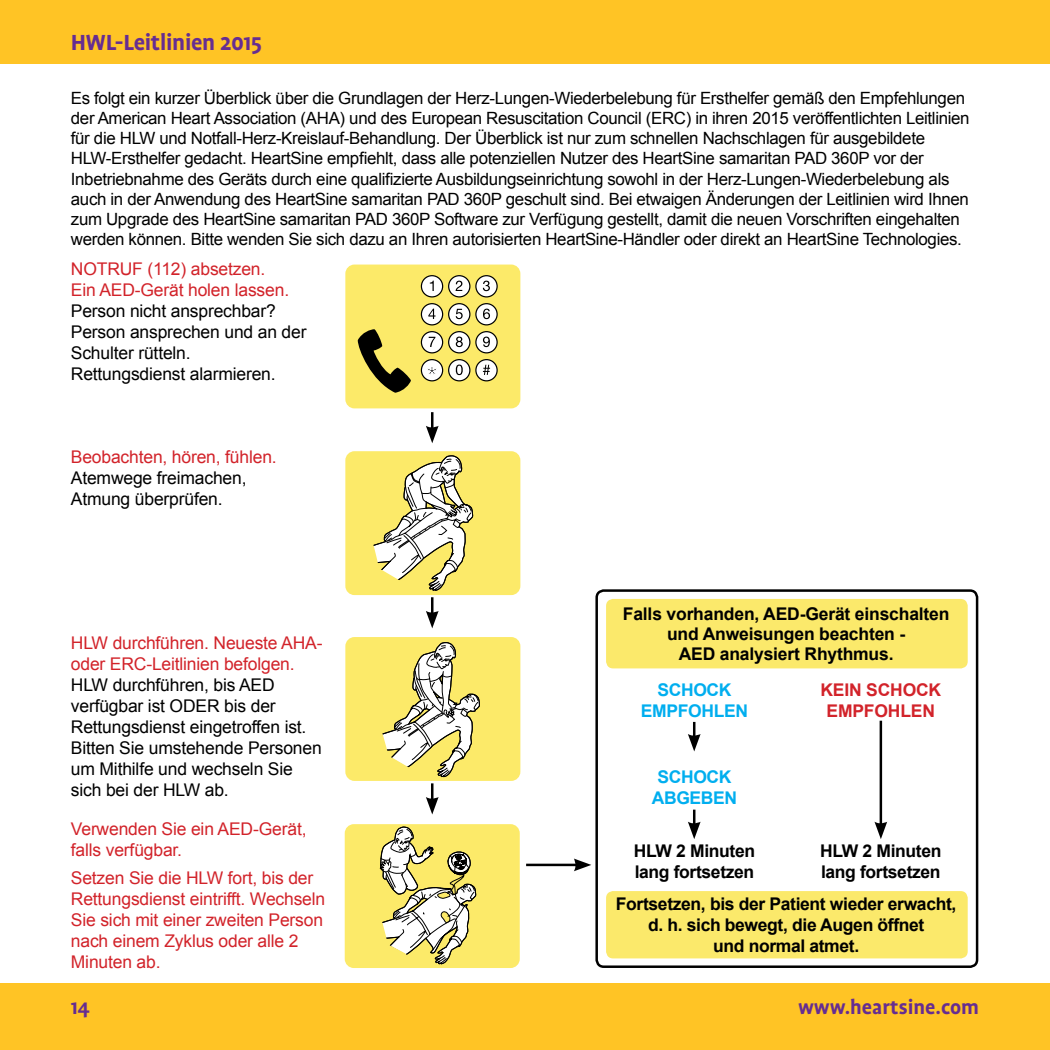
<style>
.page{position:relative;width:1050px;height:1050px;background:#fff}
.page>*{position:absolute;margin:0;border:0;box-sizing:border-box;transform-origin:0 0}
.t1{font:700 25px "Profile OT";letter-spacing:-.01em;color:#662d91}
.t2{font:700 22.5px "Profile OT";color:#662d91}
.t3{font:17.5px/21px "Arial";letter-spacing:-.01em;color:#d2232a}
.t4{font:17.5px/21px "Arial";letter-spacing:-.01em;color:#000}
.t5{font:700 17.5px/21px "Arial";letter-spacing:-.02em;color:#000;text-align:center}
.t6{font:700 17.5px/21px "Arial";letter-spacing:-.02em;color:#00aeef;text-align:center}
.t7{font:700 17.5px/21px "Arial";letter-spacing:-.01em;color:#d2232a;text-align:center}
.t8{font:17px/20px "Arial";letter-spacing:-.02em;color:#000}
</style>
<div class="page">
<div style="left:0;top:982px;width:1049px;height:67px;background:#ffc425"></div>
<div style="left:0;top:0;width:1049px;height:64px;background:#ffc425"></div>
<svg style="left:426px;top:412px;width:12px;height:31px"></svg>
<svg style="left:426px;top:783px;width:12px;height:31px"></svg>
<svg style="left:426px;top:597px;width:12px;height:31px"></svg>
<hr style="left:526px;top:863px;width:51px;height:3px;background:#000">
<svg style="left:573px;top:858px;width:18px;height:13px"></svg>
<div style="left:345px;top:637px;width:175px;height:143px;background:#fcea69;border-radius:9px"></div>
<svg style="left:382px;top:642px;width:98px;height:135px"></svg>
<div style="left:345px;top:451px;width:175px;height:144px;background:#fcea69;border-radius:9px"></div>
<svg style="left:373px;top:455px;width:100px;height:136px"></svg>
<div style="left:345px;top:264px;width:175px;height:144px;background:#fcea69;border-radius:9px"></div>
<svg style="left:358px;top:329px;width:53px;height:64px"></svg>
<div style="left:421px;top:276px;width:21px;height:21px;background:#fff;border-radius:50%"></div>
<div style="left:421px;top:275px;width:22px;height:22px;border:1px solid #000;border-radius:50%"></div>
<svg style="left:430px;top:280px;width:4px;height:11px"></svg>
<svg style="left:448px;top:276px;width:22px;height:21px"></svg>
<div style="left:448px;top:275px;width:22px;height:22px;border:1px solid #000;border-radius:50%"></div>
<svg style="left:455px;top:280px;width:7px;height:11px"></svg>
<div style="left:476px;top:276px;width:21px;height:21px;background:#fff;border-radius:50%"></div>
<div style="left:475px;top:275px;width:22px;height:22px;border:1px solid #000;border-radius:50%"></div>
<svg style="left:483px;top:280px;width:7px;height:11px"></svg>
<div style="left:421px;top:303px;width:21px;height:22px;background:#fff;border-radius:50%"></div>
<div style="left:421px;top:303px;width:22px;height:22px;border:1px solid #000;border-radius:50%"></div>
<svg style="left:428px;top:308px;width:7px;height:11px"></svg>
<svg style="left:448px;top:303px;width:22px;height:22px"></svg>
<div style="left:448px;top:303px;width:22px;height:22px;border:1px solid #000;border-radius:50%"></div>
<svg style="left:455px;top:309px;width:7px;height:10px"></svg>
<div style="left:476px;top:303px;width:21px;height:22px;background:#fff;border-radius:50%"></div>
<div style="left:475px;top:303px;width:22px;height:22px;border:1px solid #000;border-radius:50%"></div>
<svg style="left:483px;top:308px;width:7px;height:11px"></svg>
<svg style="left:421px;top:331px;width:21px;height:22px"></svg>
<div style="left:421px;top:331px;width:22px;height:22px;border:1px solid #000;border-radius:50%"></div>
<svg style="left:428px;top:337px;width:7px;height:10px"></svg>
<svg style="left:448px;top:331px;width:22px;height:22px"></svg>
<div style="left:448px;top:331px;width:22px;height:22px;border:1px solid #000;border-radius:50%"></div>
<svg style="left:456px;top:336px;width:6px;height:11px"></svg>
<div style="left:476px;top:331px;width:21px;height:22px;background:#fff;border-radius:50%"></div>
<div style="left:475px;top:331px;width:22px;height:22px;border:1px solid #000;border-radius:50%"></div>
<svg style="left:483px;top:336px;width:7px;height:11px"></svg>
<div style="left:421px;top:359px;width:21px;height:22px;background:#fff;border-radius:50%"></div>
<div style="left:421px;top:359px;width:22px;height:22px;border:1px solid #000;border-radius:50%"></div>
<svg style="left:428px;top:367px;width:8px;height:8px"></svg>
<svg style="left:448px;top:359px;width:22px;height:22px"></svg>
<div style="left:448px;top:359px;width:22px;height:22px;border:1px solid #000;border-radius:50%"></div>
<svg style="left:456px;top:364px;width:6px;height:11px"></svg>
<svg style="left:476px;top:359px;width:21px;height:22px"></svg>
<div style="left:475px;top:359px;width:22px;height:22px;border:1px solid #000;border-radius:50%"></div>
<svg style="left:483px;top:365px;width:7px;height:10px"></svg>
<div style="left:345px;top:824px;width:174px;height:143px;background:#fcea69;border-radius:9px"></div>
<svg style="left:379px;top:826px;width:97px;height:138px"></svg>
<div style="left:606px;top:891px;width:361px;height:67px;background:#fbe96b;border-radius:7px"></div>
<div style="left:606px;top:599px;width:361px;height:69px;background:#fbe96b;border-radius:7px"></div>
<hr style="left:879px;top:720px;width:3px;height:105px;background:#000">
<svg style="left:874px;top:821px;width:13px;height:18px"></svg>
<svg style="left:688px;top:722px;width:12px;height:29px"></svg>
<svg style="left:688px;top:809px;width:12px;height:30px"></svg>
<div style="left:595px;top:589px;width:383px;height:378px;border:2px solid #000;border-radius:7px"></div>
<h1 class="t1" style="left:71px;top:28px;width:193px">HWL-Leitlinien 2015</h1>
<p class="t8" style="left:71px;top:89px;width:900px">Es folgt ein kurzer Überblick über die Grundlagen der Herz-Lungen-Wiederbelebung für Ersthelfer gemäß den Empfehlungen der American Heart Association (AHA) und des European Resuscitation Council (ERC) in ihren 2015 veröffentlichten Leitlinien für die HLW und Notfall-Herz-Kreislauf-Behandlung. Der Überblick ist nur zum schnellen Nachschlagen für ausgebildete HLW-Ersthelfer gedacht. HeartSine empfiehlt, dass alle potenziellen Nutzer des HeartSine samaritan PAD 360P vor der Inbetriebnahme des Geräts durch eine qualifizierte Ausbildungseinrichtung sowohl in der Herz-Lungen-Wiederbelebung als auch in der Anwendung des HeartSine samaritan PAD 360P geschult sind. Bei etwaigen Änderungen der Leitlinien wird Ihnen zum Upgrade des HeartSine samaritan PAD 360P Software zur Verfügung gestellt, damit die neuen Vorschriften eingehalten werden können. Bitte wenden Sie sich dazu an Ihren autorisierten HeartSine-Händler oder direkt an HeartSine Technologies.</p>
<p class="t3" style="left:71px;top:259px;width:220px">NOTRUF (112) absetzen.<br>Ein AED-Gerät holen lassen.</p>
<p class="t4" style="left:71px;top:301px;width:237px">Person nicht ansprechbar?<br>Person ansprechen und an der<br>Schulter rütteln.<br>Rettungsdienst alarmieren.</p>
<p class="t3" style="left:71px;top:446px;width:207px">Beobachten, hören, fühlen.</p>
<p class="t4" style="left:71px;top:467px;width:177px">Atemwege freimachen,<br>Atmung überprüfen.</p>
<p class="t3" style="left:71px;top:632px;width:253px">HLW durchführen. Neueste AHA&shy;oder ERC-Leitlinien befolgen.</p>
<p class="t4" style="left:71px;top:674px;width:252px">HLW durchführen, bis AED verfügbar ist ODER bis der<br>Rettungsdienst eingetroffen ist.<br>Bitten Sie umstehende Personen um Mithilfe und wechseln Sie sich bei der HLW ab.</p>
<p class="t3" style="left:71px;top:818px;width:237px">Verwenden Sie ein AED-Gerät, falls verfügbar.</p>
<p class="t3" style="left:71px;top:867px;width:256px">Setzen Sie die HLW fort, bis der<br>Rettungsdienst eintrifft. Wechseln<br>Sie sich mit einer zweiten Person nach einem Zyklus oder alle 2<br>Minuten ab.</p>
<p class="t5" style="left:623px;top:604px;width:328px;line-height:20px">Falls vorhanden, AED-Gerät einschalten und Anweisungen beachten -<br>AED analysiert Rhythmus.</p>
<p class="t7" style="left:820px;top:680px;width:122px">KEIN SCHOCK<br>EMPFOHLEN</p>
<p class="t6" style="left:641px;top:680px;width:109px">SCHOCK<br>EMPFOHLEN</p>
<p class="t6" style="left:651px;top:766px;width:87px">SCHOCK<br>ABGEBEN</p>
<p class="t5" style="left:633px;top:841px;width:123px;text-align:left">HLW 2 Minuten lang fortsetzen</p>
<p class="t5" style="left:820px;top:841px;width:123px;text-align:left">HLW 2 Minuten lang fortsetzen</p>
<p class="t5" style="left:616px;top:893px;width:342px">Fortsetzen, bis der Patient wieder erwacht, d. h. sich bewegt, die Augen öffnet<br>und normal atmet.</p>
<h2 class="t2" style="left:71px;top:995px;width:20px">14</h2>
<h2 class="t2" style="left:798px;top:995px;width:182px">www.heartsine.com</h2>
</div>
